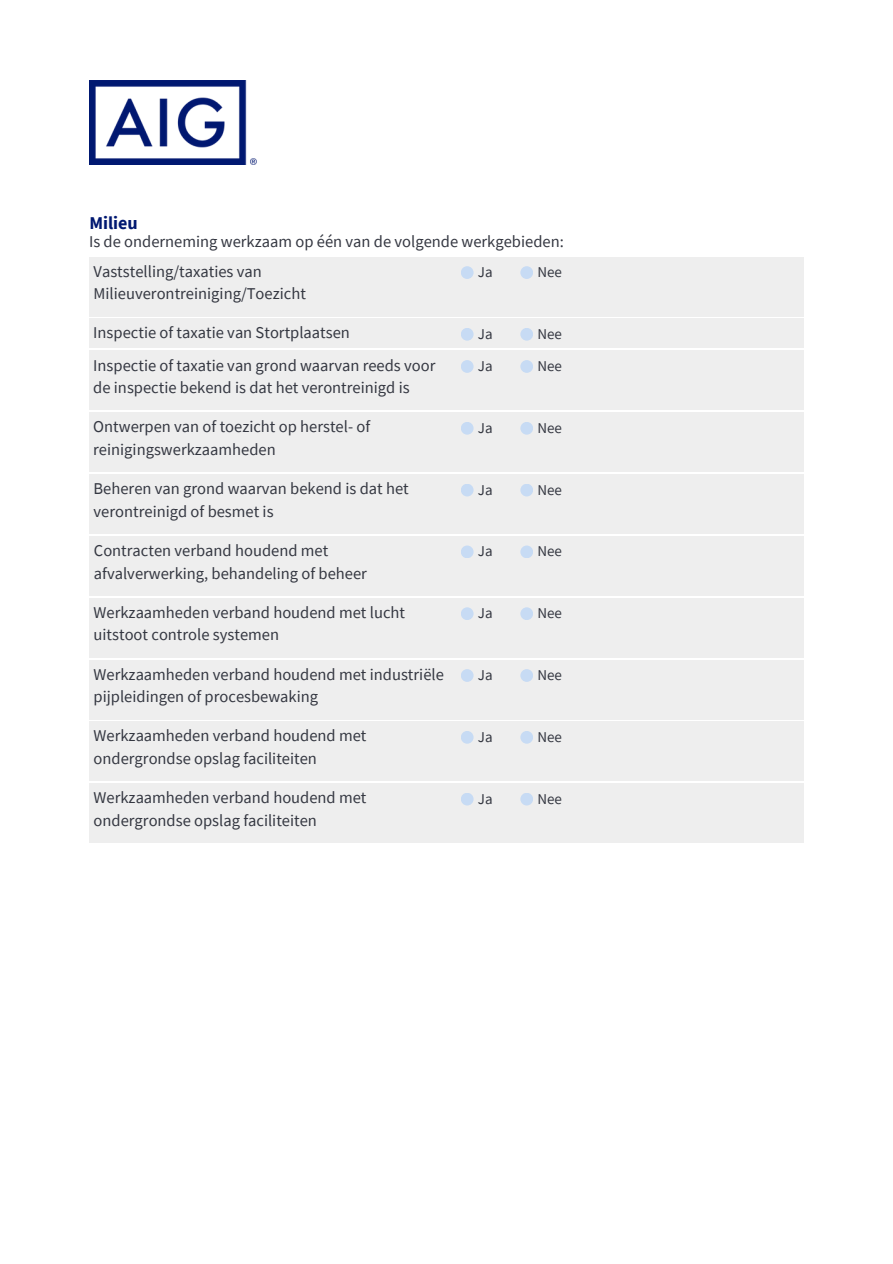
<style>
.page{position:relative;width:893px;height:1264px;background:#fff}
.page>*{position:absolute;margin:0;border:0;box-sizing:border-box;transform-origin:0 0}
.t1{font:700 18px "Source Sans Pro";color:#001871}
.t2{font:16.5px/22.5px "Source Sans Pro";color:#343741}
.t3{font:15px "Source Sans Pro";color:#343741}
</style>
<div class="page">
<img style="left:89px;top:80px;width:168px;height:85px">
<div style="left:89px;top:257px;width:356px;height:59px;background:#eee"></div>
<div style="left:447px;top:257px;width:357px;height:59px;background:#eee"></div>
<div style="left:461px;top:266px;width:12px;height:13px;background:#c7dbf4;border-radius:50%"></div>
<div style="left:520px;top:266px;width:13px;height:13px;background:#c7dbf4;border-radius:50%"></div>
<div style="left:89px;top:318px;width:356px;height:30px;background:#eee"></div>
<div style="left:447px;top:318px;width:357px;height:30px;background:#eee"></div>
<div style="left:461px;top:328px;width:12px;height:12px;background:#c7dbf4;border-radius:50%"></div>
<div style="left:520px;top:328px;width:13px;height:12px;background:#c7dbf4;border-radius:50%"></div>
<div style="left:89px;top:351px;width:356px;height:59px;background:#eee"></div>
<div style="left:447px;top:351px;width:357px;height:59px;background:#eee"></div>
<div style="left:461px;top:360px;width:12px;height:13px;background:#c7dbf4;border-radius:50%"></div>
<div style="left:520px;top:360px;width:13px;height:13px;background:#c7dbf4;border-radius:50%"></div>
<div style="left:447px;top:412px;width:357px;height:60px;background:#eee"></div>
<div style="left:461px;top:422px;width:12px;height:12px;background:#c7dbf4;border-radius:50%"></div>
<div style="left:520px;top:422px;width:13px;height:12px;background:#c7dbf4;border-radius:50%"></div>
<div style="left:89px;top:412px;width:356px;height:60px;background:#eee"></div>
<div style="left:447px;top:474px;width:357px;height:60px;background:#eee"></div>
<div style="left:461px;top:483px;width:12px;height:13px;background:#c7dbf4;border-radius:50%"></div>
<div style="left:520px;top:483px;width:13px;height:13px;background:#c7dbf4;border-radius:50%"></div>
<div style="left:89px;top:474px;width:356px;height:60px;background:#eee"></div>
<div style="left:447px;top:536px;width:357px;height:59px;background:#eee"></div>
<div style="left:461px;top:545px;width:12px;height:13px;background:#c7dbf4;border-radius:50%"></div>
<div style="left:520px;top:545px;width:13px;height:13px;background:#c7dbf4;border-radius:50%"></div>
<div style="left:90px;top:536px;width:356px;height:59px;background:#eee"></div>
<div style="left:447px;top:598px;width:357px;height:59px;background:#eee"></div>
<div style="left:461px;top:607px;width:12px;height:13px;background:#c7dbf4;border-radius:50%"></div>
<div style="left:520px;top:607px;width:13px;height:13px;background:#c7dbf4;border-radius:50%"></div>
<div style="left:89px;top:598px;width:356px;height:59px;background:#eee"></div>
<div style="left:447px;top:659px;width:357px;height:60px;background:#eee"></div>
<div style="left:461px;top:669px;width:12px;height:13px;background:#c7dbf4;border-radius:50%"></div>
<div style="left:520px;top:669px;width:13px;height:13px;background:#c7dbf4;border-radius:50%"></div>
<div style="left:89px;top:659px;width:356px;height:60px;background:#eee"></div>
<div style="left:447px;top:721px;width:357px;height:60px;background:#eee"></div>
<div style="left:461px;top:731px;width:12px;height:12px;background:#c7dbf4;border-radius:50%"></div>
<div style="left:520px;top:731px;width:13px;height:12px;background:#c7dbf4;border-radius:50%"></div>
<div style="left:89px;top:721px;width:356px;height:60px;background:#eee"></div>
<div style="left:447px;top:783px;width:357px;height:60px;background:#eee"></div>
<div style="left:461px;top:792px;width:12px;height:13px;background:#c7dbf4;border-radius:50%"></div>
<div style="left:520px;top:792px;width:13px;height:13px;background:#c7dbf4;border-radius:50%"></div>
<div style="left:89px;top:783px;width:356px;height:60px;background:#eee"></div>
<h2 class="t1" style="left:89px;top:211px;width:50px">Milieu</h2>
<p class="t2" style="left:89px;top:230px;width:476px">Is de onderneming werkzaam op één van de volgende werkgebieden:</p>
<h1 class="t2" style="left:94px;top:259px;width:214px">Vaststelling/taxaties van<br>Milieuverontreiniging/Toezicht</h1>
<h2 class="t3" style="left:478px;top:262px;width:16px">Ja</h2>
<h2 class="t3" style="left:537px;top:262px;width:26px">Nee</h2>
<p class="t2" style="left:93px;top:321px;width:258px">Inspectie of taxatie van Stortplaatsen</p>
<p class="t3" style="left:478px;top:324px;width:16px">Ja</p>
<h2 class="t3" style="left:537px;top:324px;width:26px">Nee</h2>
<p class="t2" style="left:93px;top:353px;width:344px">Inspectie of taxatie van grond waarvan reeds voor de inspectie bekend is dat het verontreinigd is</p>
<p class="t3" style="left:478px;top:356px;width:16px">Ja</p>
<h2 class="t3" style="left:537px;top:356px;width:26px">Nee</h2>
<p class="t3" style="left:478px;top:418px;width:16px">Ja</p>
<p class="t3" style="left:537px;top:418px;width:26px">Nee</p>
<p class="t2" style="left:93px;top:415px;width:278px">Ontwerpen van of toezicht op herstel- of reinigingswerkzaamheden</p>
<p class="t2" style="left:94px;top:477px;width:317px">Beheren van grond waarvan bekend is dat het</p>
<h2 class="t3" style="left:478px;top:480px;width:16px">Ja</h2>
<p class="t3" style="left:537px;top:480px;width:26px">Nee</p>
<p class="t2" style="left:94px;top:499px;width:181px">verontreinigd of besmet is</p>
<p class="t2" style="left:94px;top:539px;width:236px">Contracten verband houdend met</p>
<h2 class="t3" style="left:478px;top:541px;width:16px">Ja</h2>
<p class="t3" style="left:537px;top:541px;width:26px">Nee</p>
<p class="t2" style="left:94px;top:561px;width:274px">afvalverwerking, behandeling of beheer</p>
<p class="t2" style="left:94px;top:600px;width:313px">Werkzaamheden verband houdend met lucht</p>
<h2 class="t3" style="left:478px;top:603px;width:16px">Ja</h2>
<p class="t3" style="left:537px;top:603px;width:26px">Nee</p>
<p class="t2" style="left:94px;top:623px;width:187px">uitstoot controle systemen</p>
<p class="t2" style="left:94px;top:662px;width:352px">Werkzaamheden verband houdend met industriële</p>
<h2 class="t3" style="left:478px;top:665px;width:16px">Ja</h2>
<p class="t3" style="left:537px;top:665px;width:26px">Nee</p>
<p class="t2" style="left:94px;top:685px;width:226px">pijpleidingen of procesbewaking</p>
<p class="t2" style="left:94px;top:724px;width:274px">Werkzaamheden verband houdend met</p>
<h2 class="t3" style="left:478px;top:727px;width:16px">Ja</h2>
<p class="t3" style="left:537px;top:727px;width:26px">Nee</p>
<p class="t2" style="left:94px;top:746px;width:225px">ondergrondse opslag faciliteiten</p>
<p class="t2" style="left:94px;top:786px;width:274px">Werkzaamheden verband houdend met</p>
<h2 class="t3" style="left:478px;top:788px;width:16px">Ja</h2>
<p class="t3" style="left:537px;top:788px;width:26px">Nee</p>
<p class="t2" style="left:94px;top:808px;width:225px">ondergrondse opslag faciliteiten</p>
</div>
